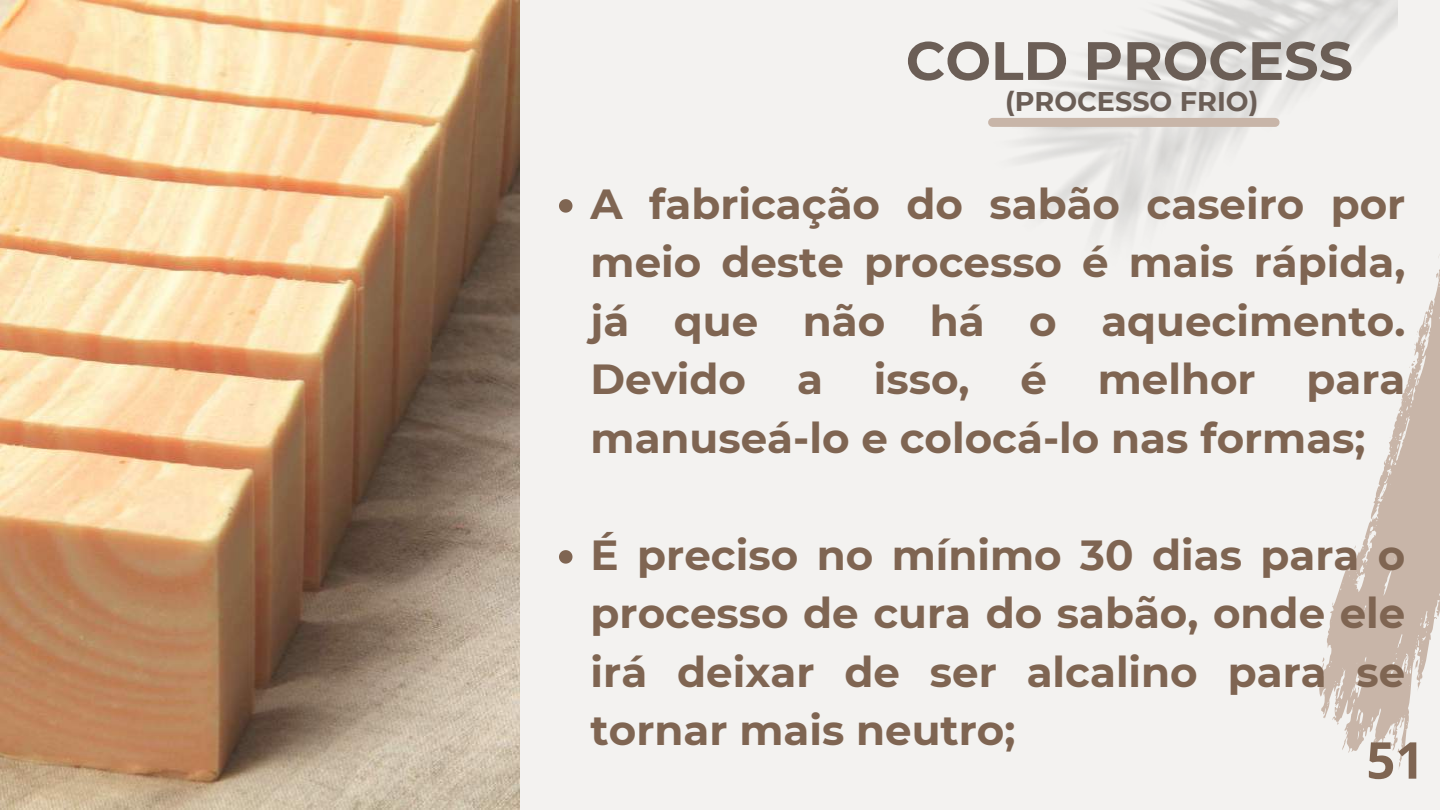
<style>
.page{position:relative;width:1440px;height:810px;background:#f3f2f0}
.page>*{position:absolute;margin:0;border:0;box-sizing:border-box;transform-origin:0 0}
.t1{font:700 54px "Montserrat";color:#6b5e56}
.t2{font:700 50.8px "Open Sans";color:#7f6552}
.t3{font:700 42px/58.5px "Montserrat";color:#7f6552;text-align:justify}
.t4{font:700 27px "Montserrat";color:#6b5e56}
</style>
<div class="page">
<img style="left:0;top:0;width:520px;height:810px">
<svg style="left:1319px;top:269px;width:121px;height:492px"></svg>
<svg style="left:1413px;top:659px;width:7px;height:11px"></svg>
<svg style="left:1388px;top:728px;width:4px;height:7px"></svg>
<svg style="left:1435px;top:272px;width:4px;height:6px"></svg>
<svg style="left:1321px;top:657px;width:5px;height:13px"></svg>
<svg style="left:1390px;top:742px;width:17px;height:11px"></svg>
<svg style="left:1354px;top:545px;width:3px;height:4px"></svg>
<svg style="left:1409px;top:360px;width:7px;height:8px"></svg>
<svg style="left:1357px;top:577px;width:3px;height:5px"></svg>
<svg style="left:1383px;top:488px;width:3px;height:5px"></svg>
<svg style="left:1414px;top:331px;width:14px;height:19px"></svg>
<svg style="left:559px;top:199px;width:13px;height:14px"></svg>
<svg style="left:559px;top:550px;width:13px;height:14px"></svg>
<div style="left:993px;top:118px;width:282px;height:9px;background:#c8b5a8"></div>
<p class="t1" style="left:906px;top:28px;width:449px">COLD PROCESS</p>
<p class="t4" style="left:1005px;top:85px;width:255px">(PROCESSO FRIO)</p>
<p class="t3" style="left:591px;top:174px;width:816px">A fabricação do sabão caseiro por meio deste processo é mais rápida, já que não há o aquecimento.<br>Devido a isso, é melhor para manuseá-lo e colocá-lo nas formas;</p>
<p class="t3" style="left:591px;top:525px;width:816px">É preciso no mínimo 30 dias para o processo de cura do sabão, onde ele irá deixar de ser alcalino para se tornar mais neutro;</p>
<p class="t2" style="left:1366px;top:724px;width:59px">51</p>
</div>
